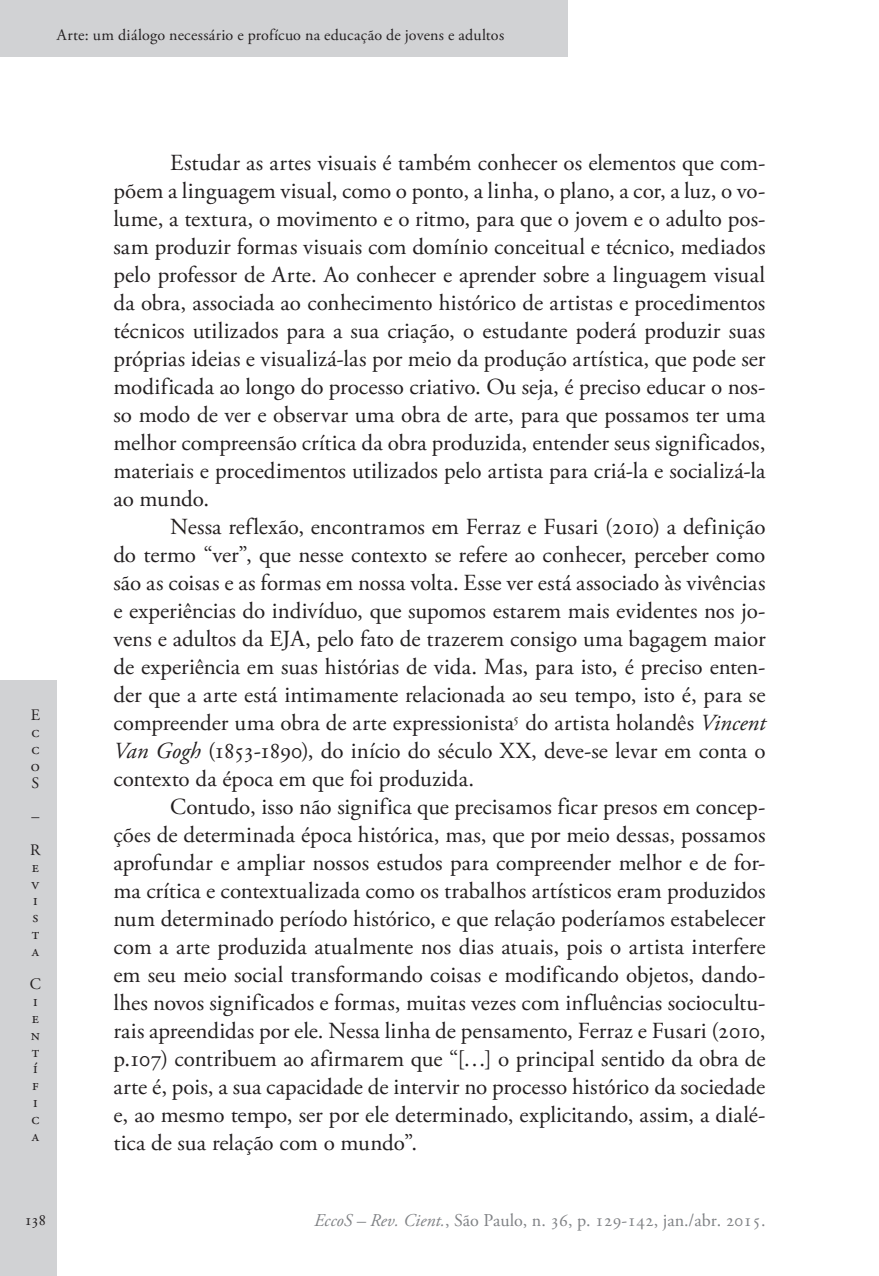
<style>
.page{position:relative;width:879px;height:1276px;background:#fff}
.page>*{position:absolute;margin:0;border:0;box-sizing:border-box;transform-origin:0 0}
.Ec_Normal{font:23px/28px "Adobe Garamond Pro";letter-spacing:-.005em;color:#231f20;text-align:justify}
.t1{font:18px "Adobe Garamond Pro";color:#808285}
.t2{font:16px/16.8px "Adobe Garamond Pro";letter-spacing:.005em;color:#231f20;text-align:justify}
.s1{font-style:italic}
</style>
<div class="page">
<div style="left:0;top:680px;width:57px;height:596px;background:#d1d2d4"></div>
<div style="left:0;top:0;width:567px;height:57px;background:#d1d2d4"></div>
<p class="t2" style="left:57px;top:27px;width:449px">Arte: um diálogo necessário e profícuo na educação de jovens e adultos</p>
<p class="t2" style="left:31px;top:707px;width:11px">E c c o S</p>
<p class="t2" style="left:30px;top:800px;width:12px;line-height:33.6px">–<br>R</p>
<p class="t2" style="left:32px;top:859px;width:9px">e v i s t a</p>
<p class="t2" style="left:30px;top:976px;width:13px;text-align:left">C i e n t í f i c a</p>
<p class="Ec_Normal" style="left:113px;top:150px;width:654px;text-indent:57px">Estudar as artes visuais é também conhecer os elementos que com&shy;põem a linguagem visual, como o ponto, a linha, o plano, a cor, a luz, o vo&shy;lume, a textura, o movimento e o ritmo, para que o jovem e o adulto pos&shy;sam produzir formas visuais com domínio conceitual e técnico, mediados pelo professor de Arte. Ao conhecer e aprender sobre a linguagem visual da obra, associada ao conhecimento histórico de artistas e procedimentos técnicos utilizados para a sua criação, o estudante poderá produzir suas próprias ideias e visualizá-las por meio da produção artística, que pode ser modificada ao longo do processo criativo. Ou seja, é preciso educar o nos&shy;so modo de ver e observar uma obra de arte, para que possamos ter uma melhor compreensão crítica da obra produzida, entender seus significados, materiais e procedimentos utilizados pelo artista para criá-la e socializá-la ao mundo.</p>
<p class="Ec_Normal" style="left:113px;top:514px;width:654px;text-indent:57px">Nessa reflexão, encontramos em Ferraz e Fusari (2010) a definição do termo “ver”, que nesse contexto se refere ao conhecer, perceber como são as coisas e as formas em nossa volta. Esse ver está associado às vivências e experiências do indivíduo, que supomos estarem mais evidentes nos jo&shy;vens e adultos da EJA, pelo fato de trazerem consigo uma bagagem maior de experiência em suas histórias de vida. Mas, para isto, é preciso enten&shy;der que a arte está intimamente relacionada ao seu tempo, isto é, para se compreender uma obra de arte expressionista<sup>5</sup> do artista holandês <span class="s1">Vincent Van Gogh</span> (1853-1890), do início do século XX, deve-se levar em conta o contexto da época em que foi produzida.</p>
<p class="Ec_Normal" style="left:113px;top:794px;width:653px;text-indent:57px">Contudo, isso não significa que precisamos ficar presos em concep&shy;ções de determinada época histórica, mas, que por meio dessas, possamos aprofundar e ampliar nossos estudos para compreender melhor e de for&shy;ma crítica e contextualizada como os trabalhos artísticos eram produzidos num determinado período histórico, e que relação poderíamos estabelecer com a arte produzida atualmente nos dias atuais, pois o artista interfere em seu meio social transformando coisas e modificando objetos, dando&shy;lhes novos significados e formas, muitas vezes com influências sociocultu&shy;rais apreendidas por ele. Nessa linha de pensamento, Ferraz e Fusari (2010, p.107) contribuem ao afirmarem que “[…] o principal sentido da obra de arte é, pois, a sua capacidade de intervir no processo histórico da sociedade e, ao mesmo tempo, ser por ele determinado, explicitando, assim, a dialé&shy;tica de sua relação com o mundo”.</p>
<p class="t2" style="left:24px;top:1212px;width:24px">138</p>
<p class="t1" style="left:314px;top:1209px;width:453px"><span class="s1">EccoS – Rev. Cient.</span>, São Paulo, n. 36, p. 129-142, jan./abr. 2015.</p>
</div>
